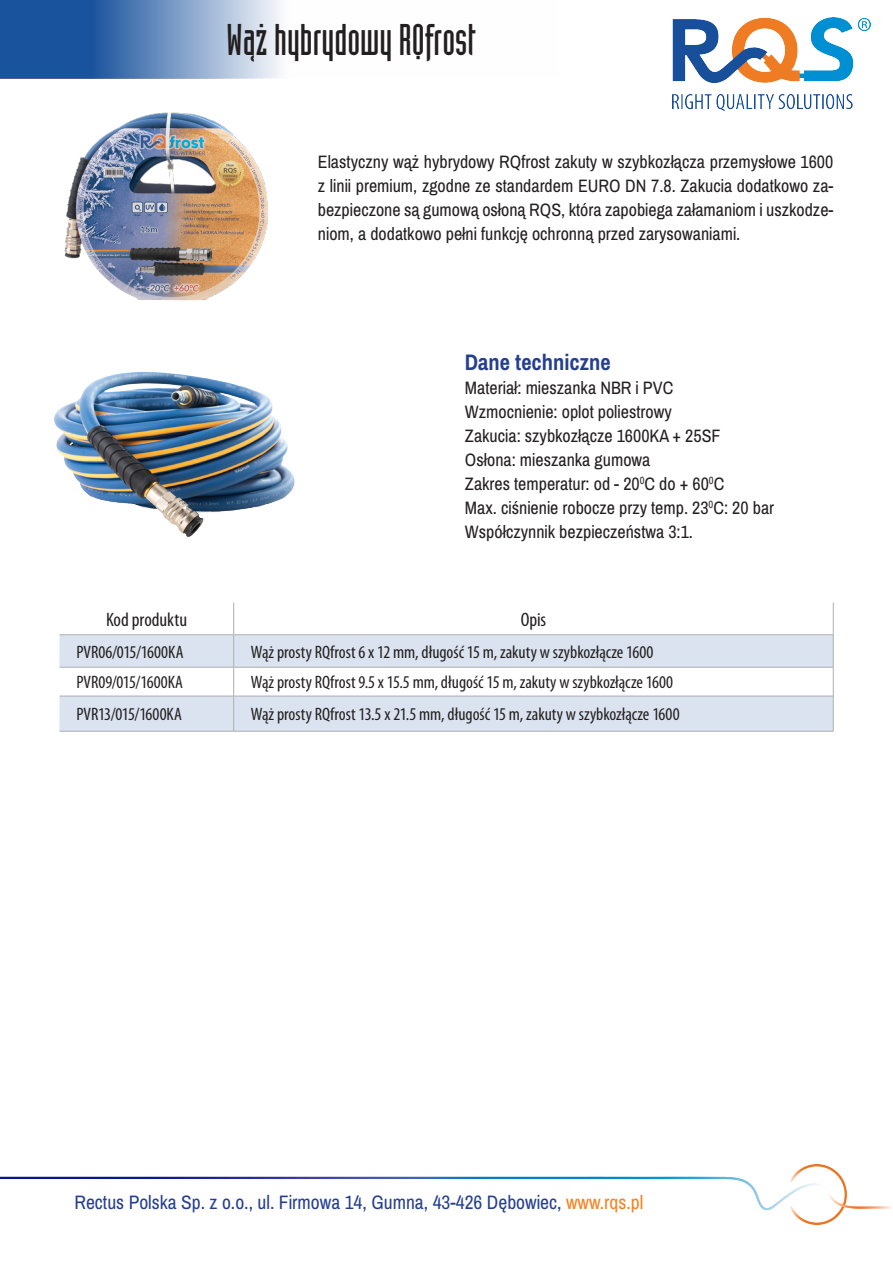
<style>
.page{position:relative;width:893px;height:1263px;background:#fff}
.page>*{position:absolute;margin:0;border:0;box-sizing:border-box;transform-origin:0 0}
.t1{font:43.5px "Industria LT Std Solid PL";color:#231f20}
.t2{font:700 22.5px "Archivo Narrow";color:#253f8e}
.t3{font:19.5px "Archivo Narrow";color:#253f8e}
.tab_pogrubiony_S{font:condensed 19.5px "Myriad Pro";color:#231f20}
.t4{font:18px/24px "Archivo Narrow";color:#231f20;text-align:justify}
.tab_pogrubiony_S-2{font:condensed 18px "Myriad Pro";color:#231f20}
.s1{color:#f58220}
</style>
<div class="page">
<svg style="left:0;top:0;width:281px;height:79px;background:#648abc"></svg>
<svg style="left:60px;top:635px;width:773px;height:96px;fill:#dae3ef"></svg>
<div style="left:60px;top:667px;width:174px;height:29px;background:#fff"></div>
<hr style="left:233px;top:603px;width:1px;height:31px;background:#aeafb3">
<hr style="left:833px;top:603px;width:1px;height:31px;background:#aeafb3">
<hr style="left:60px;top:634px;width:174px;height:1px;background:#aeafb3">
<hr style="left:234px;top:634px;width:599px;height:1px;background:#aeafb3">
<hr style="left:233px;top:635px;width:1px;height:32px;background:#aeafb3">
<hr style="left:833px;top:635px;width:1px;height:32px;background:#aeafb3">
<hr style="left:60px;top:667px;width:174px;height:1px;background:#aeafb3">
<hr style="left:234px;top:667px;width:599px;height:1px;background:#aeafb3">
<svg style="left:233px;top:667px;width:1px;height:29px"></svg>
<svg style="left:833px;top:667px;width:1px;height:29px"></svg>
<hr style="left:60px;top:696px;width:174px;height:1px;background:#aeafb3">
<hr style="left:234px;top:696px;width:599px;height:1px;background:#aeafb3">
<hr style="left:233px;top:696px;width:1px;height:35px;background:#aeafb3">
<hr style="left:833px;top:696px;width:1px;height:35px;background:#aeafb3">
<hr style="left:60px;top:731px;width:174px;height:1px;background:#aeafb3">
<hr style="left:234px;top:731px;width:599px;height:1px;background:#aeafb3">
<img style="left:54px;top:372px;width:241px;height:165px">
<img style="left:0;top:1164px;width:892px;height:60px">
<img style="left:672px;top:17px;width:198px;height:94px">
<img style="left:64px;top:112px;width:205px;height:189px">
<p class="t1" style="left:227px;top:16px;width:250px">Wąż hybrydowy RQfrost</p>
<p class="t4" style="left:318px;top:151px;width:517px">Elastyczny wąż hybrydowy RQfrost zakuty w szybkozłącza przemysłowe 1600 z linii premium, zgodne ze standardem EURO DN 7.8. Zakucia dodatkowo za&shy;bezpieczone są gumową osłoną RQS, która zapobiega załamaniom i uszkodze&shy;niom, a dodatkowo pełni funkcję ochronną przed zarysowaniami.</p>
<p class="t2" style="left:465px;top:349px;width:147px">Dane techniczne</p>
<p class="t4" style="left:465px;top:376px;width:210px">Materiał: mieszanka NBR i PVC</p>
<p class="t4" style="left:465px;top:400px;width:208px">Wzmocnienie: oplot poliestrowy</p>
<p class="t4" style="left:465px;top:424px;width:257px">Zakucia: szybkozłącze 1600KA + 25SF</p>
<p class="t4" style="left:465px;top:448px;width:187px">Osłona: mieszanka gumowa</p>
<p class="t4" style="left:465px;top:472px;width:261px">Zakres temperatur: od - 20<sup>0</sup>C do + 60<sup>0</sup>C</p>
<p class="t4" style="left:465px;top:496px;width:311px">Max. ciśnienie robocze przy temp. 23<sup>0</sup>C: 20 bar</p>
<p class="t4" style="left:465px;top:520px;width:230px">Współczynnik bezpieczeństwa 3:1.</p>
<p class="tab_pogrubiony_S" style="left:106px;top:608px;width:83px">Kod produktu</p>
<p class="tab_pogrubiony_S" style="left:521px;top:608px;width:27px">Opis</p>
<p class="tab_pogrubiony_S-2" style="left:77px;top:641px;width:108px">PVR06/015/1600KA</p>
<p class="tab_pogrubiony_S-2" style="left:251px;top:641px;width:404px">Wąż prosty RQfrost 6 x 12 mm, długość 15 m, zakuty w szybkozłącze 1600</p>
<p class="tab_pogrubiony_S-2" style="left:77px;top:671px;width:108px">PVR09/015/1600KA</p>
<p class="tab_pogrubiony_S-2" style="left:251px;top:671px;width:424px">Wąż prosty RQfrost 9.5 x 15.5 mm, długość 15 m, zakuty w szybkozłącze 1600</p>
<p class="tab_pogrubiony_S-2" style="left:77px;top:703px;width:107px">PVR13/015/1600KA</p>
<p class="tab_pogrubiony_S-2" style="left:251px;top:703px;width:430px">Wąż prosty RQfrost 13.5 x 21.5 mm, długość 15 m, zakuty w szybkozłącze 1600</p>
<p class="t3" style="left:75px;top:1190px;width:570px">Rectus Polska Sp. z o.o., ul. Firmowa 14, Gumna, 43-426 Dębowiec, <span class="s1">www.rqs.pl</span></p>
</div>
